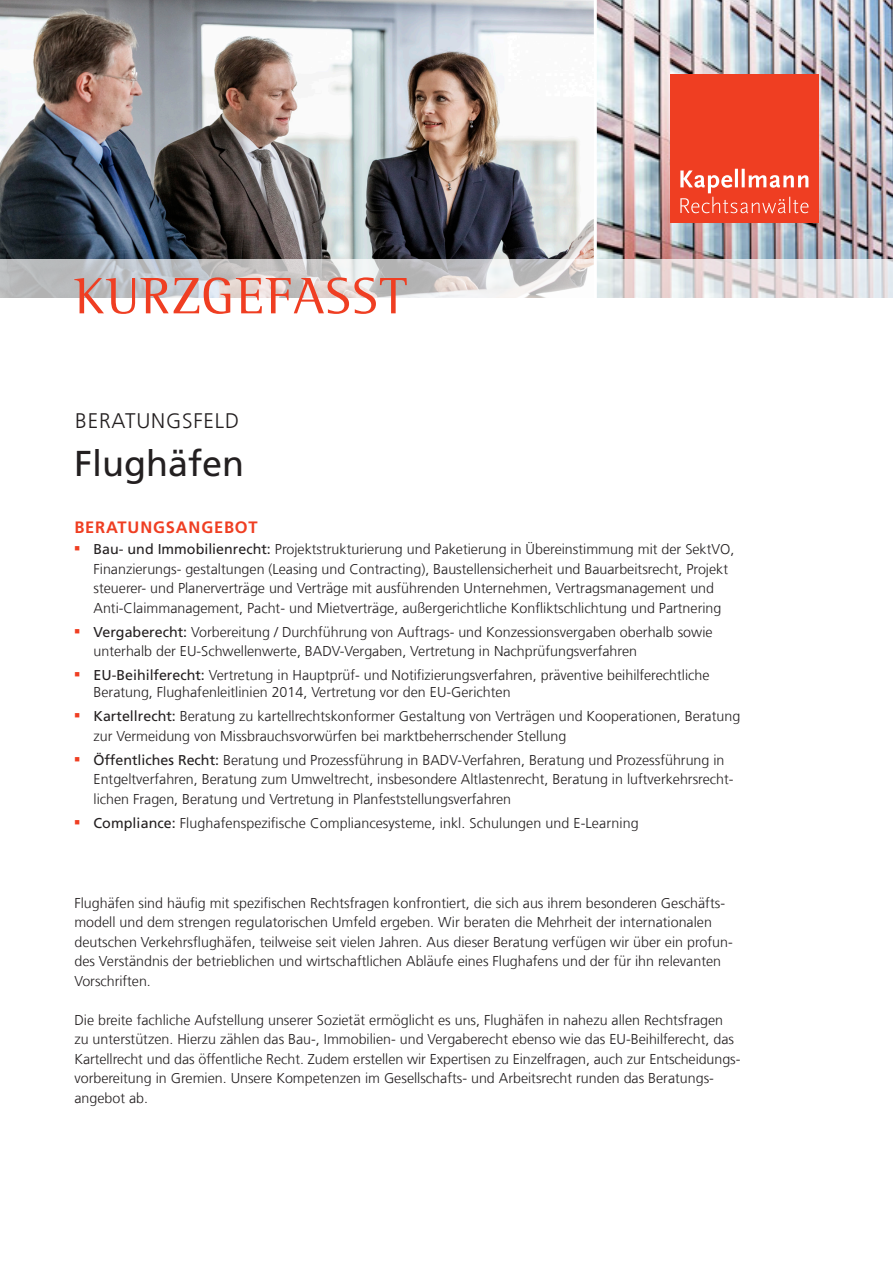
<style>
.page{position:relative;width:893px;height:1263px;background:#fff}
.page>*{position:absolute;margin:0;border:0;box-sizing:border-box;transform-origin:0 0}
.t1{font:52.5px "Rotis Semi Serif Pro";letter-spacing:.03em;color:#ef3e22}
.t2{font:36px "Frutiger LT Com";color:#231f20}
.t3{font:300 21px "Frutiger LT Com";letter-spacing:.04em;color:#231f20}
.t4{font:700 16.5px "Frutiger LT Com";letter-spacing:.05em;color:#ef3e22}
.t5{font:300 14.25px/19.5px "Frutiger LT Com";color:#231f20}
.s1{font-weight:400}
</style>
<div class="page">
<img style="left:0;top:0;width:594px;height:259px">
<img style="left:597px;top:0;width:296px;height:259px">
<div style="left:670px;top:75px;width:149px;height:148px;background:#ef3e22"></div>
<svg style="left:680px;top:169px;width:128px;height:44px"></svg>
<svg style="left:0;top:259px;width:893px;height:39px;background:#d3d2d3"></svg>
<hr style="left:594px;top:0;width:3px;height:310px;background:#fff">
<p class="t1" style="left:74px;top:264px;width:335px">KURZGEFASST</p>
<p class="t3" style="left:75px;top:409px;width:165px">BERATUNGSFELD</p>
<p class="t2" style="left:74px;top:442px;width:172px">Flughäfen</p>
<p class="t4" style="left:74px;top:518px;width:185px">BERATUNGSANGEBOT</p>
<p class="t5" style="left:94px;top:540px;width:642px;text-indent:-19px"><sup>■</sup> <span class="s1">Bau- und Immobilienrecht:</span> Projektstrukturierung und Paketierung in Übereinstimmung mit der SektVO, Finanzierungs- gestaltungen (Leasing und Contracting), Baustellensicherheit und Bauarbeitsrecht, Projekt steuerer- und Planerverträge und Verträge mit ausführenden Unternehmen, Vertragsmanagement und Anti-Claimmanagement, Pacht- und Mietverträge, außergerichtliche Konfliktschlichtung und Partnering</p>
<p class="t5" style="left:94px;top:622px;width:621px;text-indent:-19px"><sup>■</sup> <span class="s1">Vergaberecht:</span> Vorbereitung / Durchführung von Auftrags- und Konzessionsvergaben oberhalb sowie unterhalb der EU-Schwellenwerte, BADV-Vergaben, Vertretung in Nachprüfungsverfahren</p>
<p class="t5" style="left:94px;top:667px;width:618px;line-height:17.1px;text-indent:-19px"><sup>■</sup> <span class="s1">EU-Beihilferecht:</span> Vertretung in Hauptprüf- und Notifizierungsverfahren, präventive beihilferechtliche<br>Beratung, Flughafenleitlinien 2014, Vertretung vor den EU-Gerichten</p>
<p class="t5" style="left:94px;top:707px;width:648px;text-indent:-19px"><sup>■</sup> <span class="s1">Kartellrecht:</span> Beratung zu kartellrechtskonformer Gestaltung von Verträgen und Kooperationen, Beratung zur Vermeidung von Missbrauchsvorwürfen bei marktbeherrschender Stellung</p>
<p class="t5" style="left:94px;top:750px;width:641px;text-indent:-19px"><sup>■</sup> <span class="s1">Öffentliches Recht:</span> Beratung und Prozessführung in BADV-Verfahren, Beratung und Prozessführung in<br>Entgeltverfahren, Beratung zum Umweltrecht, insbesondere Altlastenrecht, Beratung in luftverkehrsrecht&shy;lichen Fragen, Beratung und Vertretung in Planfeststellungsverfahren</p>
<p class="t5" style="left:74px;top:813px;width:566px"><sup>■</sup> <span class="s1">Compliance:</span> Flughafenspezifische Compliancesysteme, inkl. Schulungen und E-Learning</p>
<p class="t5" style="left:74px;top:893px;width:660px">Flughäfen sind häufig mit spezifischen Rechtsfragen konfrontiert, die sich aus ihrem besonderen Geschäfts&shy;modell und dem strengen regulatorischen Umfeld ergeben. Wir beraten die Mehrheit der internationalen deutschen Verkehrsflughäfen, teilweise seit vielen Jahren. Aus dieser Beratung verfügen wir über ein profun&shy;des Verständnis der betrieblichen und wirtschaftlichen Abläufe eines Flughafens und der für ihn relevanten Vorschriften.</p>
<p class="t5" style="left:74px;top:1010px;width:667px">Die breite fachliche Aufstellung unserer Sozietät ermöglicht es uns, Flughäfen in nahezu allen Rechtsfragen zu unterstützen. Hierzu zählen das Bau-, Immobilien- und Vergaberecht ebenso wie das EU-Beihilferecht, das Kartellrecht und das öffentliche Recht. Zudem erstellen wir Expertisen zu Einzelfragen, auch zur Entscheidungs&shy;vorbereitung in Gremien. Unsere Kompetenzen im Gesellschafts- und Arbeitsrecht runden das Beratungs-</p>
<p class="t5" style="left:74px;top:1088px;width:75px">angebot ab.</p>
</div>
